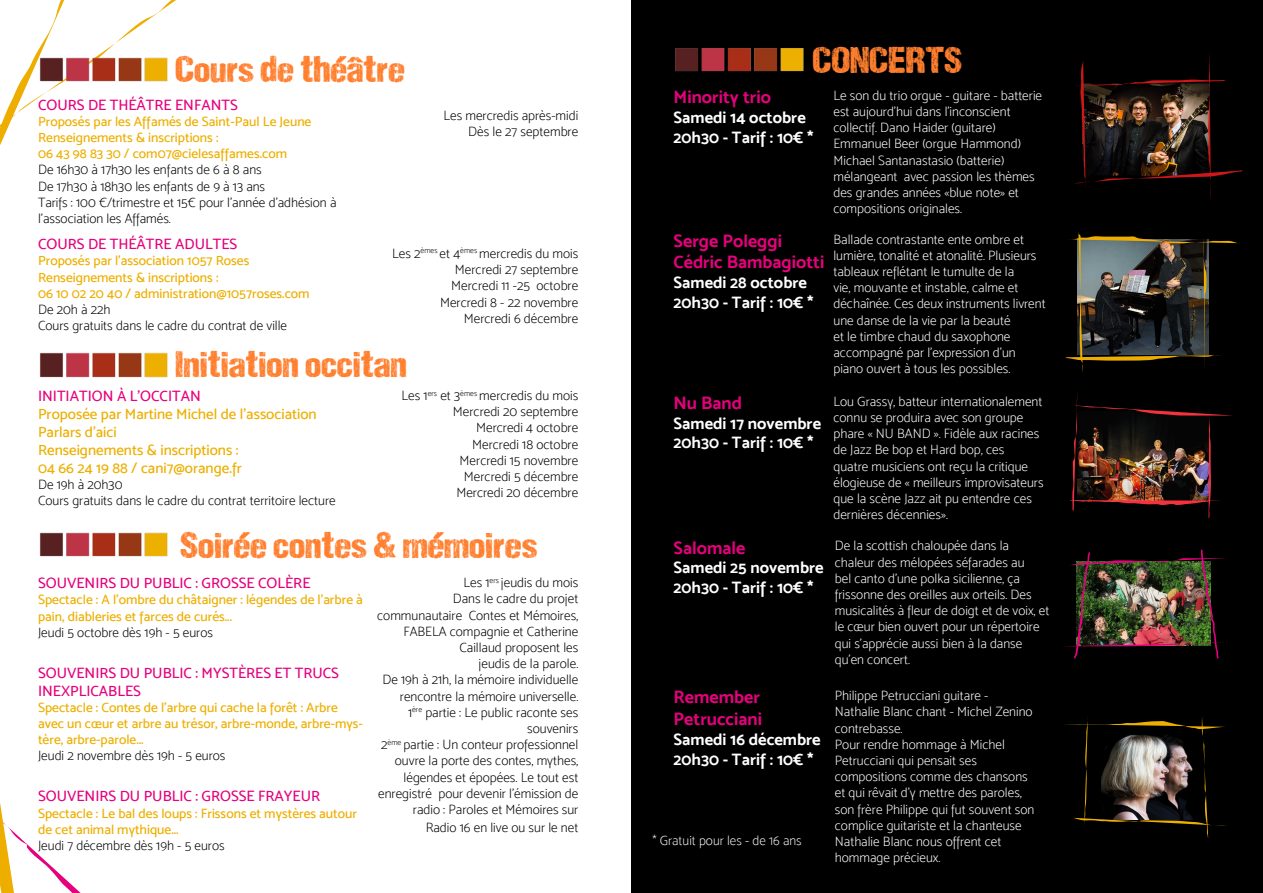
<style>
.page{position:relative;width:1263px;height:893px;background:#fff}
.page>*{position:absolute;margin:0;border:0;box-sizing:border-box;transform-origin:0 0}
.t1{font:900 37.5px "DCC Sharp Distress";color:#ff7f2e;scale:1.1 1}
.t2{font:18px/21.6px "Mosk Bold 700";color:#e6007d}
.t3{font:16.5px/19.8px "Mosk Bold 700";color:#fff}
.t4{font:15px/18px "Mosk Medium 500";color:#e6007d}
.t5{font:15px/18px "Mosk Medium 500";color:#edaf00}
.t6{font:13.5px/16.2px "Mosk Extra Light 200";color:#fff}
.t7{font:13.5px/16.2px "Mosk Extra Light 200";color:#000;text-align:right}
.t8{font:13.5px/16.2px "Mosk Medium 500";color:#edaf00}
.t9{font:13.5px "Mosk Thin 100";color:#fff}
</style>
<div class="page">
<div style="left:631px;top:0;width:632px;height:893px;background:#000"></div>
<svg style="left:1074px;top:53px;width:169px;height:146px"></svg>
<img style="left:1064px;top:717px;width:162px;height:121px">
<img style="left:675px;top:48px;width:129px;height:24px">
<img style="left:39px;top:532px;width:129px;height:25px">
<img style="left:39px;top:352px;width:129px;height:26px">
<svg style="left:0;top:0;width:176px;height:145px"></svg>
<img style="left:38px;top:56px;width:131px;height:27px">
<svg style="left:0;top:803px;width:81px;height:90px"></svg>
<img style="left:1065px;top:232px;width:175px;height:140px">
<img style="left:1063px;top:393px;width:170px;height:266px">
<h1 class="t1" style="left:175px;top:48px;width:211px">Cours de théâtre</h1>
<p class="t4" style="left:38px;top:95px;width:201px">COURS DE THÉÂTRE ENFANTS</p>
<p class="t8" style="left:38px;top:113px;width:275px">Proposés par les Affamés de Saint-Paul Le Jeune<br>Renseignements &amp; inscriptions :<br>06 43 98 83 30 / com07@cielesaffames.com</p>
<p class="t7" style="left:38px;top:162px;width:300px;text-align:left">De 16h30 à 17h30 les enfants de 6 à 8 ans<br>De 17h30 à 18h30 les enfants de 9 à 13 ans<br>Tarifs : 100 €/trimestre et 15€ pour l’année d’adhésion à l’association les Affamés.</p>
<p class="t7" style="left:443px;top:107px;width:136px">Les mercredis après-midi<br>Dès le 27 septembre</p>
<p class="t4" style="left:38px;top:235px;width:201px">COURS DE THÉÂTRE ADULTES</p>
<p class="t8" style="left:38px;top:253px;width:273px">Proposés par l’association 1057 Roses<br>Renseignements &amp; inscriptions :<br>06 10 02 20 40 / administration@1057roses.com</p>
<p class="t7" style="left:38px;top:301px;width:251px;text-align:left">De 20h à 22h<br>Cours gratuits dans le cadre du contrat de ville</p>
<p class="t7" style="left:392px;top:245px;width:188px">Les 2<sup>èmes</sup> et 4<sup>èmes</sup> mercredis du mois<br>Mercredi 27 septembre<br>Mercredi 11 -25 octobre<br>Mercredi 8 - 22 novembre<br>Mercredi 6 décembre</p>
<h1 class="t1" style="left:175px;top:343px;width:212px">Initiation occitan</h1>
<p class="t4" style="left:38px;top:387px;width:164px">INITIATION À L’OCCITAN</p>
<p class="t5" style="left:38px;top:405px;width:280px">Proposée par Martine Michel de l’association<br>Parlars d’aici<br>Renseignements &amp; inscriptions :<br>04 66 24 19 88 / cani7@orange.fr</p>
<p class="t7" style="left:38px;top:477px;width:299px;text-align:left">De 19h à 20h30<br>Cours gratuits dans le cadre du contrat territoire lecture</p>
<p class="t7" style="left:402px;top:387px;width:178px">Les 1<sup>ers</sup> et 3<sup>èmes</sup> mercredis du mois<br>Mercredi 20 septembre<br>Mercredi 4 octobre<br>Mercredi 18 octobre<br>Mercredi 15 novembre<br>Mercredi 5 décembre<br>Mercredi 20 décembre</p>
<h1 class="t1" style="left:180px;top:524px;width:326px">Soirée contes &amp; mémoires</h1>
<p class="t4" style="left:38px;top:574px;width:274px">SOUVENIRS DU PUBLIC : GROSSE COLÈRE</p>
<p class="t8" style="left:38px;top:592px;width:326px">Spectacle : A l’ombre du châtaigner : légendes de l’arbre à pain, diableries et farces de curés...</p>
<p class="t7" style="left:38px;top:624px;width:177px">Jeudi 5 octobre dès 19h - 5 euros</p>
<p class="t4" style="left:38px;top:663px;width:302px">SOUVENIRS DU PUBLIC : MYSTÈRES ET TRUCS<br>INEXPLICABLES</p>
<p class="t8" style="left:38px;top:699px;width:326px">Spectacle : Contes de l’arbre qui cache la forêt : Arbre avec un cœur et arbre au trésor, arbre-monde, arbre-mys&shy;tère, arbre-parole...</p>
<p class="t7" style="left:38px;top:748px;width:189px">Jeudi 2 novembre dès 19h - 5 euros</p>
<p class="t4" style="left:38px;top:787px;width:284px">SOUVENIRS DU PUBLIC : GROSSE FRAYEUR</p>
<p class="t8" style="left:38px;top:805px;width:321px">Spectacle : Le bal des loups : Frissons et mystères autour de cet animal mythique...</p>
<p class="t7" style="left:38px;top:837px;width:188px">Jeudi 7 décembre dès 19h - 5 euros</p>
<p class="t7" style="left:377px;top:574px;width:203px">Les 1<sup>ers</sup> jeudis du mois<br>Dans le cadre du projet communautaire Contes et Mémoires,<br>FABELA compagnie et Catherine<br>Caillaud proposent les<br>jeudis de la parole.<br>De 19h à 21h, la mémoire individuelle rencontre la mémoire universelle.<br>1<sup>ère</sup> partie : Le public raconte ses souvenirs<br>2<sup>ème</sup> partie : Un conteur professionnel ouvre la porte des contes, mythes, légendes et épopées. Le tout est enregistré pour devenir l’émission de radio : Paroles et Mémoires sur</p>
<p class="t7" style="left:426px;top:819px;width:154px">Radio 16 en live ou sur le net</p>
<h1 class="t1" style="left:812px;top:39px;width:138px">CONCERTS</h1>
<h2 class="t2" style="left:673px;top:86px;width:99px">Minority trio</h2>
<p class="t3" style="left:673px;top:107px;width:141px">Samedi 14 octobre<br>20h30 - Tarif : 10€ *</p>
<p class="t6" style="left:833px;top:87px;width:210px">Le son du trio orgue - guitare - batterie est aujourd’hui dans l’inconscient collectif. Dano Haider (guitare)<br>Emmanuel Beer (orgue Hammond)<br>Michael Santanastasio (batterie) mélangeant avec passion les thèmes des grandes années «blue note» et compositions originales.</p>
<h2 class="t2" style="left:673px;top:230px;width:152px">Serge Poleggi<br>Cédric Bambagiotti</h2>
<p class="t3" style="left:673px;top:272px;width:141px">Samedi 28 octobre<br>20h30 - Tarif : 10€ *</p>
<p class="t6" style="left:833px;top:231px;width:214px">Ballade contrastante ente ombre et lumière, tonalité et atonalité. Plusieurs tableaux reflétant le tumulte de la<br>vie, mouvante et instable, calme et déchaînée. Ces deux instruments livrent une danse de la vie par la beauté<br>et le timbre chaud du saxophone accompagné par l’expression d’un piano ouvert à tous les possibles.</p>
<h2 class="t2" style="left:673px;top:391px;width:70px">Nu Band</h2>
<p class="t3" style="left:673px;top:413px;width:149px">Samedi 17 novembre<br>20h30 - Tarif : 10€ *</p>
<p class="t6" style="left:833px;top:393px;width:212px">Lou Grassy, batteur internationalement connu se produira avec son groupe phare « NU BAND ». Fidèle aux racines de Jazz Be bop et Hard bop, ces<br>quatre musiciens ont reçu la critique élogieuse de « meilleurs improvisateurs que la scène Jazz ait pu entendre ces dernières décennies».</p>
<h2 class="t2" style="left:673px;top:536px;width:73px">Salomale</h2>
<p class="t3" style="left:673px;top:557px;width:152px">Samedi 25 novembre<br>20h30 - Tarif : 10€ *</p>
<p class="t6" style="left:835px;top:538px;width:216px">De la scottish chaloupée dans la chaleur des mélopées séfarades au<br>bel canto d’une polka sicilienne, ça frissonne des oreilles aux orteils. Des musicalités à fleur de doigt et de voix, et le cœur bien ouvert pour un répertoire qui s’apprécie aussi bien à la danse qu’en concert.</p>
<h2 class="t2" style="left:673px;top:686px;width:90px">Remember<br>Petrucciani</h2>
<p class="t3" style="left:673px;top:729px;width:149px">Samedi 16 décembre<br>20h30 - Tarif : 10€ *</p>
<p class="t9" style="left:652px;top:832px;width:151px">* Gratuit pour les - de 16 ans</p>
<p class="t6" style="left:835px;top:687px;width:201px">Philippe Petrucciani guitare -<br>Nathalie Blanc chant - Michel Zenino contrebasse.<br>Pour rendre hommage à Michel<br>Petrucciani qui pensait ses compositions comme des chansons et qui rêvait d’y mettre des paroles, son frère Philippe qui fut souvent son complice guitariste et la chanteuse<br>Nathalie Blanc nous offrent cet hommage précieux.</p>
</div>
